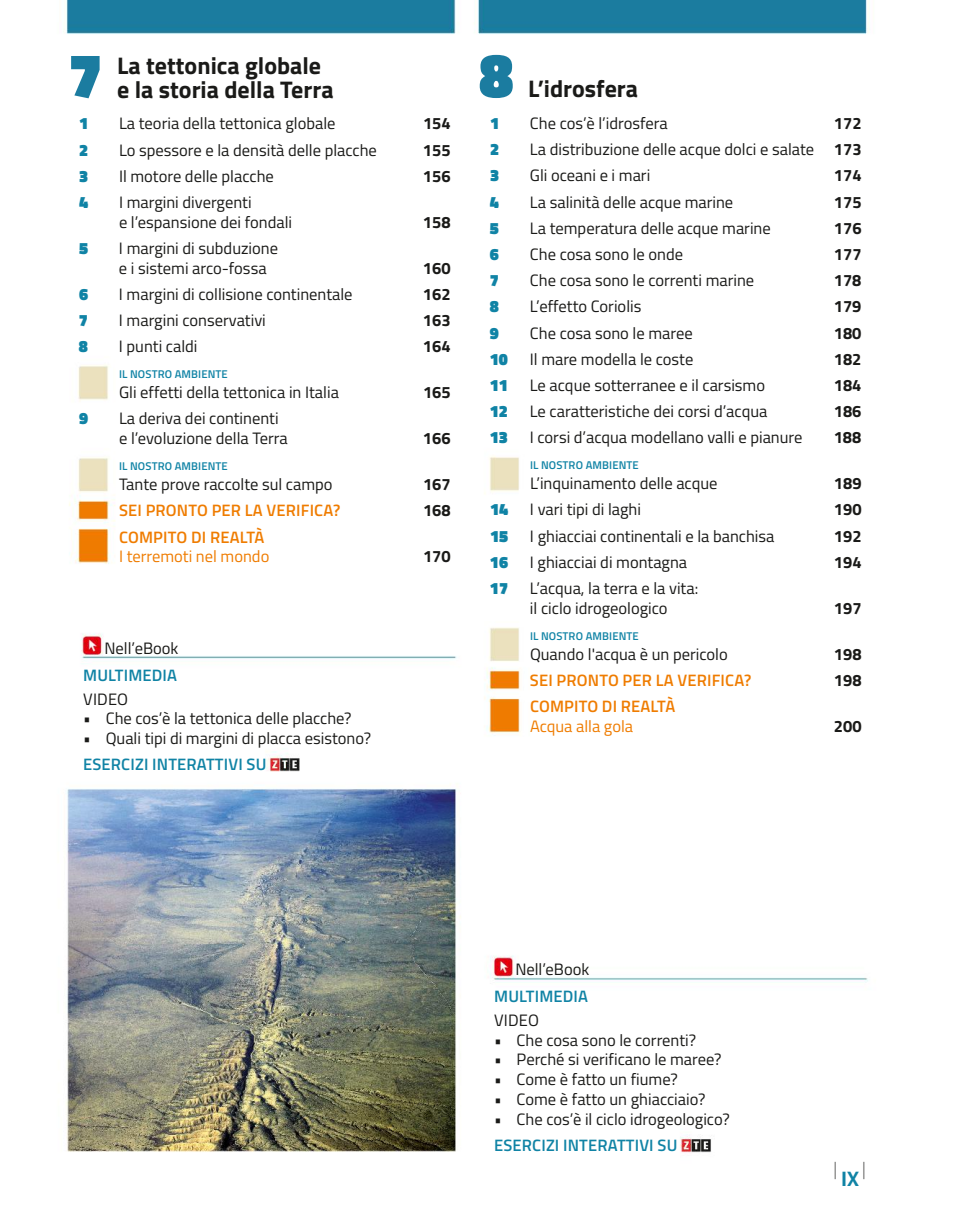
<style>
.page{position:relative;width:978px;height:1212px;background:#fff}
.page>*{position:absolute;margin:0;border:0;box-sizing:border-box;transform-origin:0 0}
.t1{font:900 63px "Titillium";color:#1b7ca0}
.t2{font:700 24px "Titillium";color:#1a1a18}
.t3{font:700 21px "Titillium";color:#1083a5}
.t4{font:100 18px "Titillium";color:#1a1a18}
.t5{font:16.5px/19.8px "Titillium";color:#1a1a18}
.t6{font:700 16.5px "Titillium";color:#1a1a18}
.t7{font:600 16.5px "Titillium";letter-spacing:.01em;color:#ef7c00}
.t8{font:600 16.5px "Titillium";letter-spacing:.01em;color:#1083a5}
.t9{font:900 16.5px "Titillium";color:#1083a5}
.t10{font:16.5px "Titillium";color:#ef7c00}
.t11{font:600 11.25px "Titillium";letter-spacing:.01em;color:#1083a5}
.s1{font-weight:700}
</style>
<div class="page">
<img style="left:66px;top:0;width:803px;height:1153px">
<h1 class="t1" style="left:68px;top:39px;width:36px">7</h1>
<h2 class="t2" style="left:117px;top:55px;width:205px">La tettonica globale</h2>
<h2 class="t2" style="left:117px;top:79px;width:218px">e la storia della Terra</h2>
<p class="t9" style="left:79px;top:114px;width:11px">1</p>
<p class="t5" style="left:119px;top:116px;width:218px">La teoria della tettonica globale</p>
<p class="t6" style="left:423px;top:117px;width:29px">154</p>
<p class="t9" style="left:79px;top:140px;width:11px">2</p>
<p class="t5" style="left:119px;top:142px;width:259px">Lo spessore e la densità delle placche</p>
<p class="t6" style="left:423px;top:143px;width:29px">155</p>
<p class="t9" style="left:79px;top:166px;width:11px">3</p>
<p class="t5" style="left:119px;top:168px;width:156px">Il motore delle placche</p>
<p class="t6" style="left:423px;top:169px;width:29px">156</p>
<p class="t9" style="left:79px;top:193px;width:11px">4</p>
<p class="t5" style="left:119px;top:194px;width:175px">I margini divergenti<br>e l’espansione dei fondali</p>
<p class="t6" style="left:423px;top:215px;width:29px">158</p>
<p class="t9" style="left:79px;top:239px;width:11px">5</p>
<p class="t5" style="left:119px;top:240px;width:161px">I margini di subduzione e i sistemi arco-fossa</p>
<p class="t6" style="left:423px;top:261px;width:29px">160</p>
<p class="t9" style="left:79px;top:285px;width:11px">6</p>
<p class="t5" style="left:119px;top:286px;width:235px">I margini di collisione continentale</p>
<p class="t6" style="left:423px;top:287px;width:29px">162</p>
<p class="t9" style="left:79px;top:311px;width:11px">7</p>
<p class="t5" style="left:119px;top:312px;width:148px">I margini conservativi</p>
<p class="t6" style="left:423px;top:314px;width:29px">163</p>
<p class="t9" style="left:79px;top:337px;width:11px">8</p>
<p class="t5" style="left:119px;top:339px;width:80px">I punti caldi</p>
<p class="t6" style="left:423px;top:340px;width:29px">164</p>
<p class="t11" style="left:119px;top:368px;width:110px">IL NOSTRO AMBIENTE</p>
<p class="t5" style="left:119px;top:385px;width:221px">Gli effetti della tettonica in Italia</p>
<p class="t6" style="left:423px;top:386px;width:29px">165</p>
<p class="t9" style="left:79px;top:409px;width:11px">9</p>
<p class="t5" style="left:119px;top:411px;width:170px">La deriva dei continenti e l’evoluzione della Terra</p>
<p class="t6" style="left:423px;top:432px;width:29px">166</p>
<p class="t11" style="left:119px;top:460px;width:110px">IL NOSTRO AMBIENTE</p>
<p class="t5" style="left:119px;top:476px;width:215px">Tante prove raccolte sul campo</p>
<p class="t6" style="left:423px;top:478px;width:29px">167</p>
<p class="t7" style="left:119px;top:501px;width:223px">SEI PRONTO PER LA VERIFICA?</p>
<p class="t6" style="left:423px;top:504px;width:29px">168</p>
<p class="t7" style="left:119px;top:527px;width:147px">COMPITO DI REALTÀ</p>
<p class="t10" style="left:119px;top:551px;width:152px">I terremoti nel mondo</p>
<p class="t6" style="left:423px;top:550px;width:29px">170</p>
<p class="t5" style="left:104px;top:640px;width:76px">Nell’eBook</p>
<p class="t8" style="left:83px;top:666px;width:95px">MULTIMEDIA</p>
<p class="t5" style="left:83px;top:691px;width:46px">VIDEO</p>
<p class="t5" style="left:83px;top:711px;width:270px">• Che cos’è la tettonica delle placche?</p>
<p class="t5" style="left:83px;top:730px;width:289px">• Quali tipi di margini di placca esistono?</p>
<p class="t8" style="left:83px;top:755px;width:185px">ESERCIZI INTERATTIVI SU</p>
<h1 class="t1" style="left:479px;top:39px;width:36px">8</h1>
<h2 class="t2" style="left:528px;top:79px;width:111px">L’idrosfera</h2>
<p class="t9" style="left:490px;top:114px;width:11px">1</p>
<p class="t5" style="left:530px;top:115px;width:139px">Che cos’è l’idrosfera</p>
<p class="t6" style="left:834px;top:117px;width:29px">172</p>
<p class="t9" style="left:490px;top:140px;width:11px">2</p>
<p class="t5" style="left:530px;top:142px;width:333px">La distribuzione delle acque dolci e salate <span class="s1">173</span></p>
<p class="t9" style="left:490px;top:166px;width:11px">3</p>
<p class="t5" style="left:530px;top:168px;width:122px">Gli oceani e i mari</p>
<p class="t6" style="left:834px;top:169px;width:29px">174</p>
<p class="t9" style="left:490px;top:192px;width:11px">4</p>
<p class="t5" style="left:530px;top:194px;width:205px">La salinità delle acque marine</p>
<p class="t6" style="left:834px;top:195px;width:29px">175</p>
<p class="t9" style="left:490px;top:218px;width:11px">5</p>
<p class="t5" style="left:530px;top:220px;width:242px">La temperatura delle acque marine</p>
<p class="t6" style="left:834px;top:221px;width:29px">176</p>
<p class="t9" style="left:490px;top:245px;width:11px">6</p>
<p class="t5" style="left:530px;top:246px;width:155px">Che cosa sono le onde</p>
<p class="t6" style="left:834px;top:248px;width:29px">177</p>
<p class="t9" style="left:490px;top:271px;width:11px">7</p>
<p class="t5" style="left:530px;top:273px;width:226px">Che cosa sono le correnti marine</p>
<p class="t6" style="left:834px;top:274px;width:29px">178</p>
<p class="t9" style="left:490px;top:297px;width:11px">8</p>
<p class="t5" style="left:530px;top:299px;width:113px">L’effetto Coriolis</p>
<p class="t6" style="left:834px;top:300px;width:29px">179</p>
<p class="t9" style="left:490px;top:323px;width:11px">9</p>
<p class="t5" style="left:530px;top:325px;width:164px">Che cosa sono le maree</p>
<p class="t6" style="left:834px;top:326px;width:29px">180</p>
<p class="t9" style="left:490px;top:349px;width:20px">10</p>
<p class="t5" style="left:530px;top:351px;width:165px">Il mare modella le coste</p>
<p class="t6" style="left:834px;top:352px;width:29px">182</p>
<p class="t9" style="left:490px;top:376px;width:20px">11</p>
<p class="t5" style="left:530px;top:377px;width:237px">Le acque sotterranee e il carsismo</p>
<p class="t6" style="left:834px;top:379px;width:29px">184</p>
<p class="t9" style="left:490px;top:402px;width:20px">12</p>
<p class="t5" style="left:530px;top:403px;width:239px">Le caratteristiche dei corsi d’acqua</p>
<p class="t6" style="left:834px;top:405px;width:29px">186</p>
<p class="t9" style="left:490px;top:428px;width:20px">13</p>
<p class="t5" style="left:530px;top:430px;width:274px">I corsi d’acqua modellano valli e pianure</p>
<p class="t6" style="left:834px;top:431px;width:29px">188</p>
<p class="t11" style="left:530px;top:459px;width:110px">IL NOSTRO AMBIENTE</p>
<p class="t5" style="left:530px;top:476px;width:189px">L’inquinamento delle acque</p>
<p class="t6" style="left:834px;top:477px;width:29px">189</p>
<p class="t9" style="left:490px;top:500px;width:20px">14</p>
<p class="t5" style="left:530px;top:502px;width:113px">I vari tipi di laghi</p>
<p class="t6" style="left:834px;top:503px;width:29px">190</p>
<p class="t9" style="left:490px;top:526px;width:20px">15</p>
<p class="t5" style="left:530px;top:528px;width:246px">I ghiacciai continentali e la banchisa</p>
<p class="t6" style="left:834px;top:529px;width:29px">192</p>
<p class="t9" style="left:490px;top:552px;width:20px">16</p>
<p class="t5" style="left:530px;top:554px;width:159px">I ghiacciai di montagna</p>
<p class="t6" style="left:834px;top:555px;width:29px">194</p>
<p class="t9" style="left:490px;top:579px;width:20px">17</p>
<p class="t5" style="left:530px;top:580px;width:170px">L’acqua, la terra e la vita: il ciclo idrogeologico</p>
<p class="t6" style="left:834px;top:601px;width:29px">197</p>
<p class="t11" style="left:530px;top:629px;width:110px">IL NOSTRO AMBIENTE</p>
<p class="t5" style="left:530px;top:646px;width:199px">Quando l'acqua è un pericolo</p>
<p class="t6" style="left:834px;top:647px;width:29px">198</p>
<p class="t7" style="left:530px;top:671px;width:223px">SEI PRONTO PER LA VERIFICA?</p>
<p class="t6" style="left:834px;top:673px;width:29px">198</p>
<p class="t7" style="left:530px;top:697px;width:147px">COMPITO DI REALTÀ</p>
<p class="t10" style="left:530px;top:720px;width:105px">Acqua alla gola</p>
<p class="t6" style="left:834px;top:719px;width:29px">200</p>
<p class="t5" style="left:515px;top:961px;width:76px">Nell’eBook</p>
<p class="t8" style="left:494px;top:987px;width:95px">MULTIMEDIA</p>
<p class="t5" style="left:494px;top:1012px;width:46px">VIDEO</p>
<p class="t5" style="left:494px;top:1032px;width:204px">• Che cosa sono le correnti?</p>
<p class="t5" style="left:494px;top:1052px;width:229px">• Perché si verificano le maree?</p>
<p class="t5" style="left:494px;top:1071px;width:185px">• Come è fatto un fiume?</p>
<p class="t5" style="left:494px;top:1091px;width:213px">• Come è fatto un ghiacciaio?</p>
<p class="t5" style="left:494px;top:1111px;width:237px">• Che cos’è il ciclo idrogeologico?</p>
<p class="t8" style="left:494px;top:1135px;width:185px">ESERCIZI INTERATTIVI SU</p>
<p class="t4" style="left:833px;top:1162px;width:5px">|</p>
<p class="t3" style="left:841px;top:1170px;width:19px">IX</p>
<p class="t4" style="left:862px;top:1162px;width:5px">|</p>
</div>
